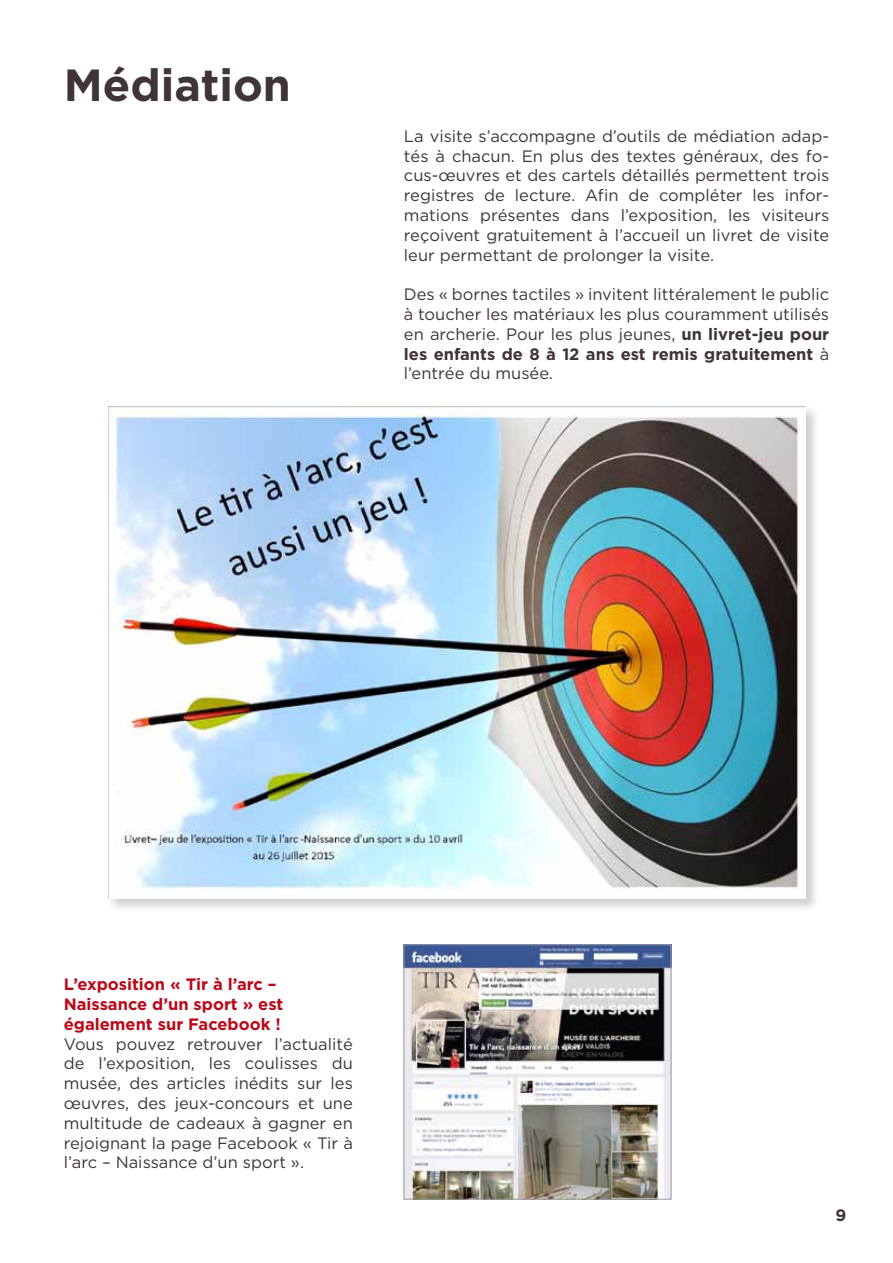
<style>
.page{position:relative;width:893px;height:1263px;background:#fff}
.page>*{position:absolute;margin:0;border:0;box-sizing:border-box;transform-origin:0 0}
.t1{font:700 45px "Gotham";color:#3e343a}
.t2{font:16.5px/19.8px "Gotham";color:#3e343a;text-align:justify}
.t3{font:700 16.5px/19.8px "Gotham";color:#ba0819}
.t4{font:700 16.5px "Gotham";color:#3e343a}
.s1{font-weight:700}
</style>
<div class="page">
<img style="left:406px;top:946px;width:263px;height:251px">
<div style="left:404px;top:944px;width:267px;height:255px;border:1px solid #9c9e9f"></div>
<div style="left:106px;top:404px;width:714px;height:509px;background:#000;opacity:.2"></div>
<img style="left:109px;top:406px;width:697px;height:493px">
<h1 class="t1" style="left:64px;top:59px;width:229px">Médiation</h1>
<p class="t2" style="left:404px;top:126px;width:427px">La visite s’accompagne d’outils de médiation adap&shy;tés à chacun. En plus des textes généraux, des fo&shy;cus-œuvres et des cartels détaillés permettent trois registres de lecture. Afin de compléter les infor&shy;mations présentes dans l’exposition, les visiteurs reçoivent gratuitement à l’accueil un livret de visite leur permettant de prolonger la visite.</p>
<p class="t2" style="left:404px;top:284px;width:427px">Des « bornes tactiles » invitent littéralement le public à toucher les matériaux les plus couramment utilisés en archerie. Pour les plus jeunes, <span class="s1">un livret-jeu pour les enfants de 8 à 12 ans est remis gratuitement</span> à l’entrée du musée.</p>
<p class="t3" style="left:64px;top:974px;width:221px">L’exposition « Tir à l’arc –<br>Naissance d’un sport » est également sur Facebook !</p>
<p class="t2" style="left:64px;top:1033px;width:291px">Vous pouvez retrouver l’actualité de l’exposition, les coulisses du musée, des articles inédits sur les œuvres, des jeux-concours et une multitude de cadeaux à gagner en rejoignant la page Facebook « Tir à l’arc – Naissance d’un sport ».</p>
<p class="t4" style="left:836px;top:1206px;width:12px">9</p>
</div>
